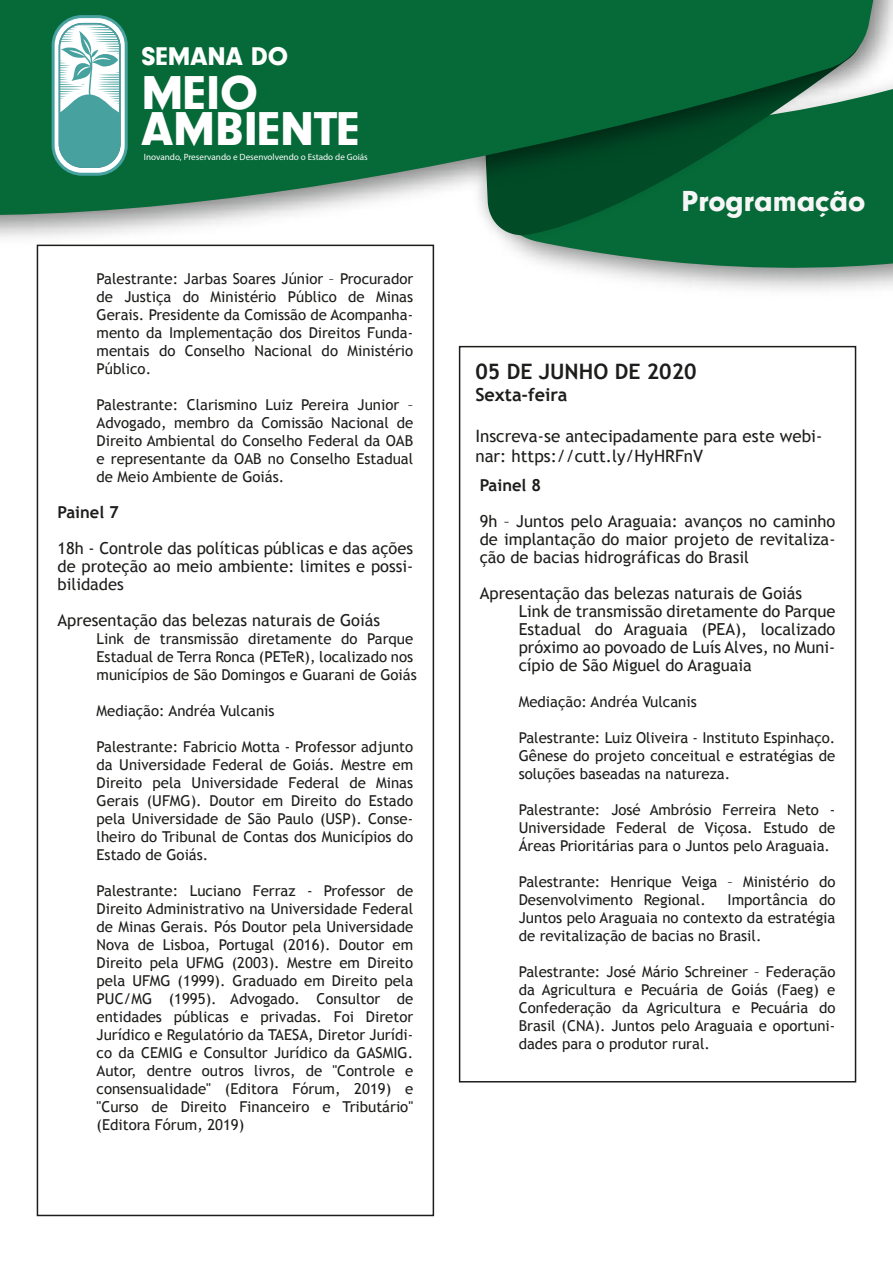
<style>
.page{position:relative;width:893px;height:1263px;background:#fff}
.page>*{position:absolute;margin:0;border:0;box-sizing:border-box;transform-origin:0 0}
.t1{font:49.05px/35.8px "Neuzeit Gro T Blac";color:#fff}
.t2{font:29.85px "Neuzeit Gro T Blac";color:#f6f6f6}
.t3{font:26.4px "Neuzeit Gro T Blac";color:#fff}
.t4{font:700 21.3px "Trebuchet MS";color:#1d1d1b}
.t5{font:700 18px "Trebuchet MS";color:#1d1d1b}
.t6{font:16.95px/20.4px "Trebuchet MS";color:#1d1d1b}
.t7{font:16.5px/18px "Trebuchet MS";color:#1d1d1b;text-align:justify}
.t8{font:700 16.5px "Trebuchet MS";color:#1d1d1b}
.t9{font:15px/18px "Trebuchet MS";color:#1d1d1b;text-align:justify}
.t10{font:9.15px "Myriad Pro";color:#fff}
</style>
<div class="page">
<div style="left:459px;top:346px;width:397px;height:736px;border:2px solid #1d1d1b"></div>
<svg style="left:605px;top:274px;width:288px;height:16px"></svg>
<svg style="left:0;top:0;width:893px;height:274px;background:#36815c"></svg>
<svg style="left:52px;top:15px;width:76px;height:161px"></svg>
<svg style="left:55px;top:18px;width:70px;height:155px"></svg>
<div style="left:59px;top:113px;width:61px;height:54px;background:#46a19f"></div>
<div style="left:59px;top:23px;width:62px;height:145px;border:2px solid #46a19f;border-radius:24px"></div>
<svg style="left:59px;top:25px;width:61px;height:90px"></svg>
<h3 class="t3" style="left:142px;top:41px;width:148px">SEMANA DO</h3>
<h1 class="t1" style="left:142px;top:75px;width:220px">MEIO<br>AMBIENTE</h1>
<p class="t10" style="left:144px;top:152px;width:225px">Inovando, Preservando e Desenvolvendo o Estado de Goiás</p>
<p class="t9" style="left:97px;top:270px;width:318px">Palestrante: Jarbas Soares Júnior – Procurador de Justiça do Ministério Público de Minas Gerais. Presidente da Comissão de Acompanha&shy;mento da Implementação dos Direitos Funda&shy;mentais do Conselho Nacional do Ministério Público.</p>
<p class="t9" style="left:97px;top:396px;width:318px">Palestrante: Clarismino Luiz Pereira Junior – Advogado, membro da Comissão Nacional de Direito Ambiental do Conselho Federal da OAB e representante da OAB no Conselho Estadual de Meio Ambiente de Goiás.</p>
<p class="t8" style="left:58px;top:502px;width:63px">Painel 7</p>
<p class="t7" style="left:58px;top:540px;width:357px">18h - Controle das políticas públicas e das ações de proteção ao meio ambiente: limites e possi&shy;bilidades</p>
<p class="t7" style="left:58px;top:612px;width:324px">Apresentação das belezas naturais de Goiás</p>
<p class="t9" style="left:97px;top:630px;width:322px;text-align:left">Link de transmissão diretamente do Parque<br>Estadual de Terra Ronca (PETeR), localizado nos municípios de São Domingos e Guarani de Goiás</p>
<p class="t9" style="left:97px;top:702px;width:179px">Mediação: Andréa Vulcanis</p>
<p class="t9" style="left:97px;top:738px;width:318px">Palestrante: Fabricio Motta - Professor adjunto da Universidade Federal de Goiás. Mestre em Direito pela Universidade Federal de Minas Gerais (UFMG). Doutor em Direito do Estado pela Universidade de São Paulo (USP). Conse&shy;lheiro do Tribunal de Contas dos Municípios do Estado de Goiás.</p>
<p class="t9" style="left:97px;top:882px;width:318px">Palestrante: Luciano Ferraz - Professor de Direito Administrativo na Universidade Federal de Minas Gerais. Pós Doutor pela Universidade Nova de Lisboa, Portugal (2016). Doutor em Direito pela UFMG (2003). Mestre em Direito pela UFMG (1999). Graduado em Direito pela PUC/MG (1995). Advogado. Consultor de entidades públicas e privadas. Foi Diretor Jurídico e Regulatório da TAESA, Diretor Jurídi&shy;co da CEMIG e Consultor Jurídico da GASMIG.<br>Autor, dentre outros livros, de "Controle e consensualidade" (Editora Fórum, 2019) e "Curso de Direito Financeiro e Tributário" (Editora Fórum, 2019)</p>
<h2 class="t2" style="left:682px;top:184px;width:185px">Programação</h2>
<h3 class="t4" style="left:475px;top:358px;width:223px">05 DE JUNHO DE 2020</h3>
<p class="t5" style="left:475px;top:383px;width:93px">Sexta-feira</p>
<p class="t6" style="left:475px;top:426px;width:348px">Inscreva-se antecipadamente para este webi&shy;nar: https://cutt.ly/HyHRFnV</p>
<p class="t8" style="left:480px;top:474px;width:63px">Painel 8</p>
<p class="t7" style="left:480px;top:512px;width:357px">9h – Juntos pelo Araguaia: avanços no caminho de implantação do maior projeto de revitaliza&shy;ção de bacias hidrográficas do Brasil</p>
<p class="t7" style="left:519px;top:584px;width:318px;text-align:left;text-indent:-39px">Apresentação das belezas naturais de Goiás Link de transmissão diretamente do Parque Estadual do Araguaia (PEA), localizado próximo ao povoado de Luís Alves, no Muni&shy;cípio de São Miguel do Araguaia</p>
<p class="t9" style="left:519px;top:692px;width:179px">Mediação: Andréa Vulcanis</p>
<p class="t9" style="left:519px;top:728px;width:318px">Palestrante: Luiz Oliveira - Instituto Espinhaço.<br>Gênese do projeto conceitual e estratégias de soluções baseadas na natureza.</p>
<p class="t9" style="left:519px;top:800px;width:318px">Palestrante: José Ambrósio Ferreira Neto - Universidade Federal de Viçosa. Estudo de Áreas Prioritárias para o Juntos pelo Araguaia.</p>
<p class="t9" style="left:519px;top:872px;width:318px">Palestrante: Henrique Veiga – Ministério do<br>Desenvolvimento Regional.</p>
<p class="t9" style="left:519px;top:890px;width:318px;text-indent:209px">Importância do Juntos pelo Araguaia no contexto da estratégia de revitalização de bacias no Brasil.</p>
<p class="t9" style="left:519px;top:962px;width:318px">Palestrante: José Mário Schreiner – Federação da Agricultura e Pecuária de Goiás (Faeg) e Confederação da Agricultura e Pecuária do Brasil (CNA). Juntos pelo Araguaia e oportuni&shy;dades para o produtor rural.</p>
</div>
